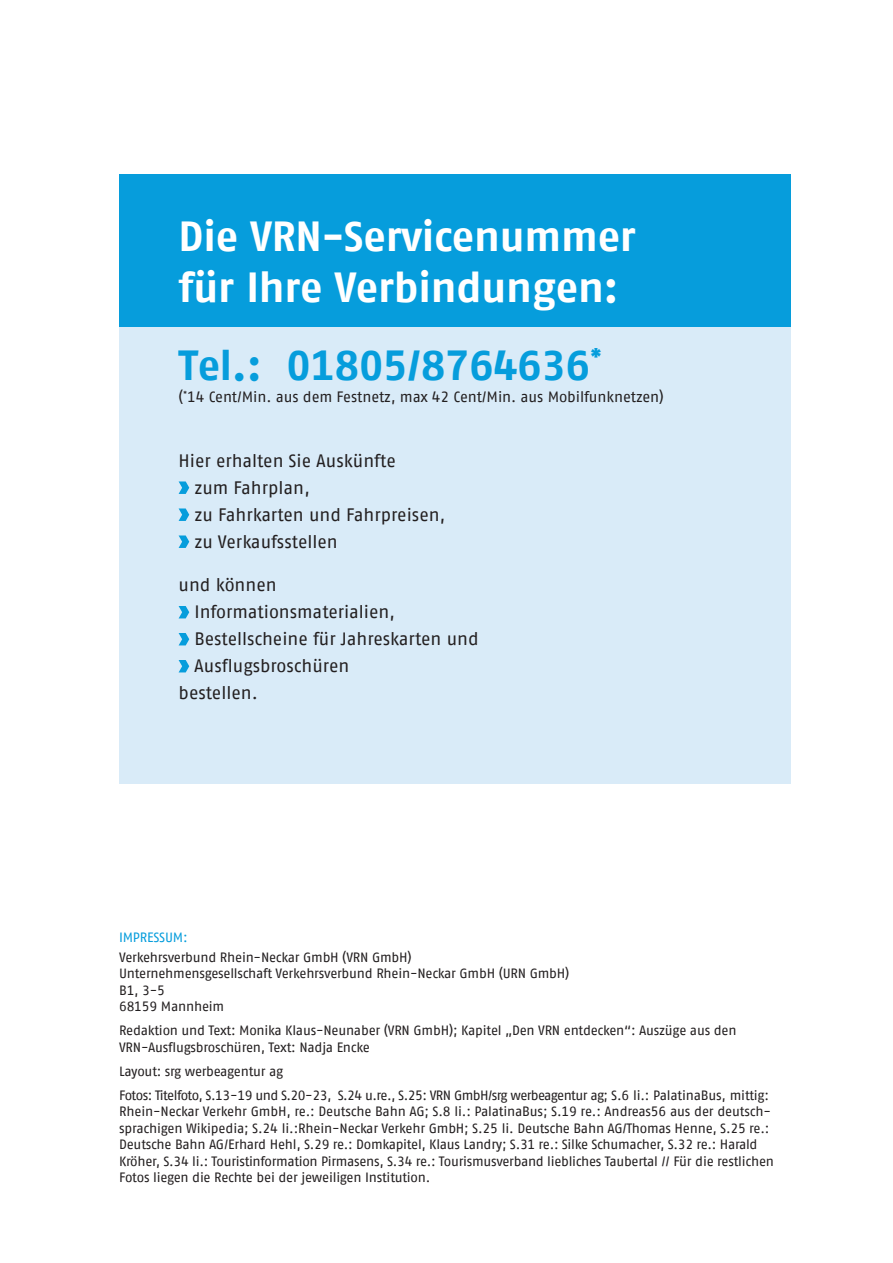
<style>
.page{position:relative;width:893px;height:1263px;background:#fff}
.page>*{position:absolute;margin:0;border:0;box-sizing:border-box;transform-origin:0 0}
.t1{font:700 42px/51px "Fago No Tf";letter-spacing:-.005em;color:#fff}
.t2{font:700 42px "Fago No Tf";letter-spacing:-.005em;color:#069ddc}
.t3{font:18px/27px "Fago No Tf";letter-spacing:-.005em;color:#231f20}
.t4{font:15px "Fago No Tf";letter-spacing:-.01em;color:#231f20}
.t5{font:13.5px/16.5px "Fago No Tf";letter-spacing:-.02em;color:#231f20}
.t6{font:13.5px/24px "Fago No Tf";letter-spacing:-.04em;color:#231f20}
.t7{font:13.5px "Fago No Tf";letter-spacing:-.015em;color:#069ddc}
</style>
<div class="page">
<div style="left:119px;top:174px;width:672px;height:609px;background:#d9ebf8"></div>
<div style="left:119px;top:174px;width:672px;height:152px;background:#069ddc"></div>
<svg style="left:179px;top:481px;width:10px;height:13px"></svg>
<svg style="left:179px;top:508px;width:10px;height:13px"></svg>
<svg style="left:179px;top:535px;width:10px;height:13px"></svg>
<svg style="left:179px;top:606px;width:10px;height:12px"></svg>
<svg style="left:179px;top:633px;width:10px;height:12px"></svg>
<svg style="left:179px;top:660px;width:10px;height:12px"></svg>
<h1 class="t1" style="left:179px;top:210px;width:459px">Die VRN-Servicenummer für Ihre Verbindungen:</h1>
<h1 class="t2" style="left:179px;top:341px;width:425px">Tel.: 01805/8764636<sup>*</sup></h1>
<p class="t4" style="left:179px;top:388px;width:487px">(<sup>*</sup>14 Cent/Min. aus dem Festnetz, max 42 Cent/Min. aus Mobilfunknetzen)</p>
<h2 class="t3" style="left:194px;top:447px;width:252px;text-indent:-16px">Hier erhalten Sie Auskünfte<br>zum Fahrplan,<br>zu Fahrkarten und Fahrpreisen, zu Verkaufsstellen</h2>
<h2 class="t3" style="left:179px;top:571px;width:100px">und können</h2>
<h2 class="t3" style="left:194px;top:598px;width:202px">Informationsmaterialien,</h2>
<h2 class="t3" style="left:194px;top:625px;width:286px">Bestellscheine für Jahreskarten und</h2>
<h2 class="t3" style="left:194px;top:652px;width:156px">Ausflugsbroschüren</h2>
<h2 class="t3" style="left:179px;top:679px;width:81px">bestellen.</h2>
<p class="t7" style="left:119px;top:930px;width:70px">IMPRESSUM:</p>
<p class="t5" style="left:119px;top:948px;width:452px">Verkehrsverbund Rhein-Neckar GmbH (VRN GmbH)<br>Unternehmensgesellschaft Verkehrsverbund Rhein-Neckar GmbH (URN GmbH)<br>B1, 3-5<br>68159 Mannheim</p>
<p class="t5" style="left:119px;top:1022px;width:619px">Redaktion und Text: Monika Klaus-Neunaber (VRN GmbH); Kapitel „Den VRN entdecken“: Auszüge aus den<br>VRN-Ausflugsbroschüren, Text: Nadja Encke</p>
<p class="t6" style="left:119px;top:1059px;width:651px">Layout: srg werbeagentur ag<br>Fotos: Titelfoto, S.13-19 und S.20-23, S.24 u.re., S.25: VRN GmbH/srg werbeagentur ag; S.6 li.: PalatinaBus, mittig:</p>
<p class="t5" style="left:119px;top:1103px;width:656px">Rhein-Neckar Verkehr GmbH, re.: Deutsche Bahn AG; S.8 li.: PalatinaBus; S.19 re.: Andreas56 aus der deutsch&shy;sprachigen Wikipedia; S.24 li.:Rhein-Neckar Verkehr GmbH; S.25 li. Deutsche Bahn AG/Thomas Henne, S.25 re.:<br>Deutsche Bahn AG/Erhard Hehl, S.29 re.: Domkapitel, Klaus Landry; S.31 re.: Silke Schumacher, S.32 re.: Harald Kröher, S.34 li.: Touristinformation Pirmasens, S.34 re.: Tourismusverband liebliches Taubertal // Für die restlichen Fotos liegen die Rechte bei der jeweiligen Institution.</p>
</div>
